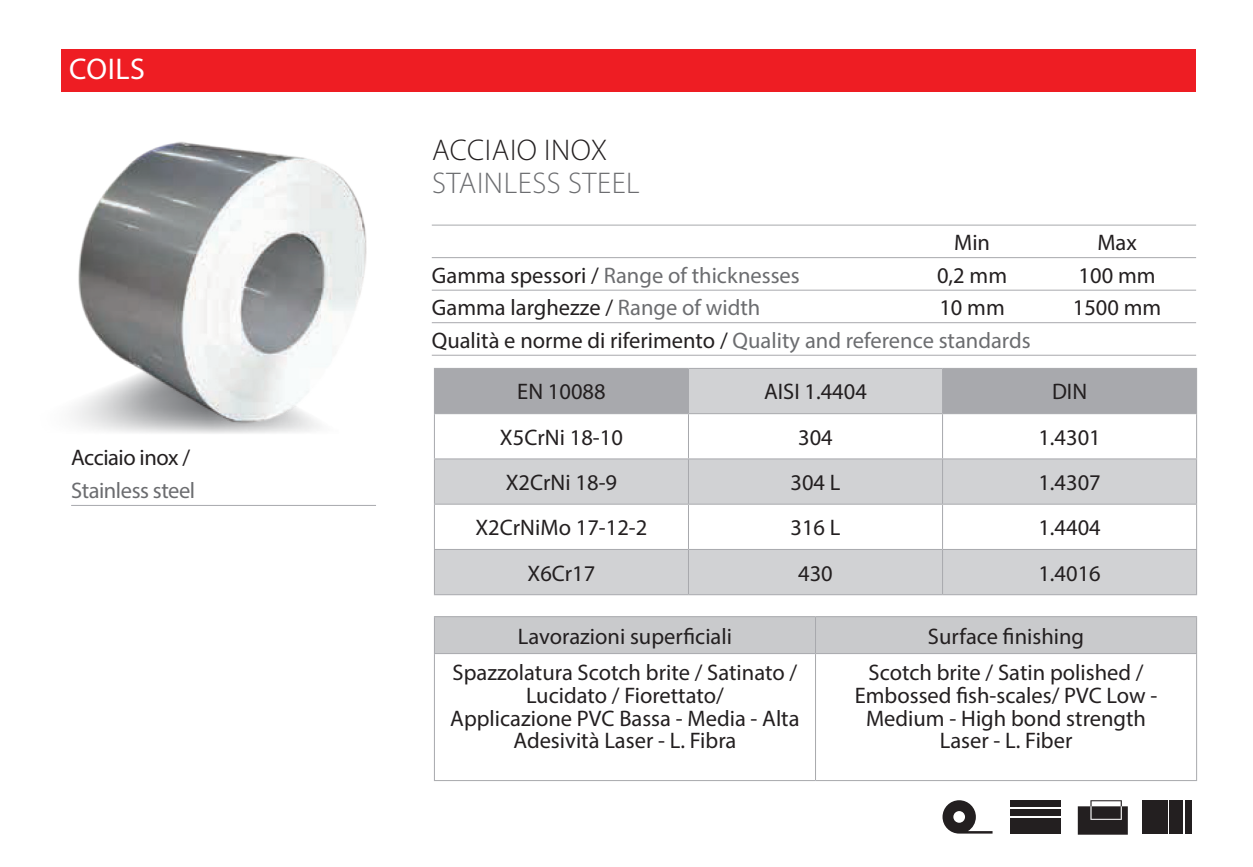
<style>
.page{position:relative;width:1253px;height:867px;background:#fff}
.page>*{position:absolute;margin:0;border:0;box-sizing:border-box;transform-origin:0 0}
.Titolo_tabella{font:300 30px "Myriad Pro";letter-spacing:.02em;color:#6c6d70}
.Titolo_tabella-2{font:300 30px "Myriad Pro";letter-spacing:.02em;color:#231f20}
.Tassello_rosso{font:30px "Myriad Pro";letter-spacing:.02em;color:#fff}
.Tabella{font:22.5px "Myriad Pro";color:#231f20}
.Sopra_tabella{font:22.5px "Myriad Pro";color:#6c6d70}
.Sopra_tabella-2{font:22.5px "Myriad Pro";color:#231f20}
.Sopra_tabella-3{font:22.5px/32.5px "Myriad Pro";letter-spacing:-.02em;color:#6c6d70}
.s1{color:#231f20}
.s2{color:#6c6d70}
</style>
<div class="page">
<img style="left:71px;top:141px;width:374px;height:365px">
<div style="left:432px;top:138px;width:476px;height:90px;background:#fff"></div>
<hr style="left:432px;top:224px;width:764px;height:1px;background:#a8a9ad">
<hr style="left:432px;top:257px;width:764px;height:1px;background:#a8a9ad">
<hr style="left:432px;top:289px;width:764px;height:1px;background:#a8a9ad">
<hr style="left:432px;top:322px;width:764px;height:1px;background:#a8a9ad">
<hr style="left:432px;top:354px;width:764px;height:1px;background:#a8a9ad">
<hr style="left:71px;top:504px;width:305px;height:1px;background:#a8a9ad">
<svg style="left:435px;top:369px;width:761px;height:225px;fill:#d1d2d4"></svg>
<svg style="left:435px;top:504px;width:761px;height:44px"></svg>
<hr style="left:434px;top:368px;width:254px;height:1px;background:#a8a9ad">
<hr style="left:434px;top:369px;width:1px;height:44px;background:#a8a9ad">
<hr style="left:688px;top:368px;width:254px;height:1px;background:#a8a9ad">
<hr style="left:688px;top:369px;width:1px;height:44px;background:#a8a9ad">
<hr style="left:942px;top:368px;width:255px;height:1px;background:#a8a9ad">
<hr style="left:942px;top:369px;width:1px;height:44px;background:#a8a9ad">
<hr style="left:1196px;top:369px;width:1px;height:44px;background:#a8a9ad">
<hr style="left:434px;top:413px;width:254px;height:1px;background:#a8a9ad">
<hr style="left:434px;top:414px;width:1px;height:44px;background:#a8a9ad">
<hr style="left:688px;top:413px;width:254px;height:1px;background:#a8a9ad">
<hr style="left:688px;top:414px;width:1px;height:44px;background:#a8a9ad">
<hr style="left:942px;top:413px;width:255px;height:1px;background:#a8a9ad">
<hr style="left:942px;top:414px;width:1px;height:44px;background:#a8a9ad">
<hr style="left:1196px;top:414px;width:1px;height:44px;background:#a8a9ad">
<hr style="left:434px;top:458px;width:254px;height:1px;background:#a8a9ad">
<hr style="left:434px;top:459px;width:1px;height:44px;background:#a8a9ad">
<hr style="left:688px;top:458px;width:254px;height:1px;background:#a8a9ad">
<hr style="left:688px;top:459px;width:1px;height:44px;background:#a8a9ad">
<hr style="left:942px;top:458px;width:255px;height:1px;background:#a8a9ad">
<hr style="left:942px;top:459px;width:1px;height:44px;background:#a8a9ad">
<hr style="left:1196px;top:459px;width:1px;height:44px;background:#a8a9ad">
<hr style="left:434px;top:503px;width:254px;height:1px;background:#a8a9ad">
<hr style="left:434px;top:504px;width:1px;height:44px;background:#a8a9ad">
<hr style="left:688px;top:503px;width:254px;height:1px;background:#a8a9ad">
<hr style="left:688px;top:504px;width:1px;height:44px;background:#a8a9ad">
<hr style="left:942px;top:503px;width:255px;height:1px;background:#a8a9ad">
<hr style="left:942px;top:504px;width:1px;height:44px;background:#a8a9ad">
<hr style="left:1196px;top:504px;width:1px;height:44px;background:#a8a9ad">
<hr style="left:434px;top:548px;width:254px;height:1px;background:#a8a9ad">
<hr style="left:434px;top:549px;width:1px;height:45px;background:#a8a9ad">
<hr style="left:688px;top:548px;width:254px;height:1px;background:#a8a9ad">
<hr style="left:688px;top:549px;width:1px;height:45px;background:#a8a9ad">
<hr style="left:942px;top:548px;width:255px;height:1px;background:#a8a9ad">
<hr style="left:942px;top:549px;width:1px;height:45px;background:#a8a9ad">
<hr style="left:1196px;top:549px;width:1px;height:45px;background:#a8a9ad">
<hr style="left:434px;top:594px;width:254px;height:1px;background:#a8a9ad">
<hr style="left:688px;top:594px;width:254px;height:1px;background:#a8a9ad">
<hr style="left:942px;top:594px;width:255px;height:1px;background:#a8a9ad">
<div style="left:435px;top:617px;width:761px;height:35px;background:#c9cacc"></div>
<hr style="left:434px;top:616px;width:381px;height:1px;background:#a8a9ad">
<hr style="left:434px;top:617px;width:1px;height:35px;background:#a8a9ad">
<hr style="left:815px;top:616px;width:382px;height:1px;background:#a8a9ad">
<hr style="left:815px;top:617px;width:1px;height:35px;background:#a8a9ad">
<hr style="left:1196px;top:617px;width:1px;height:35px;background:#a8a9ad">
<hr style="left:434px;top:652px;width:381px;height:1px;background:#a8a9ad">
<hr style="left:434px;top:653px;width:1px;height:126px;background:#a8a9ad">
<hr style="left:815px;top:652px;width:382px;height:1px;background:#a8a9ad">
<hr style="left:815px;top:653px;width:1px;height:126px;background:#a8a9ad">
<hr style="left:1196px;top:653px;width:1px;height:126px;background:#a8a9ad">
<hr style="left:434px;top:779px;width:381px;height:1px;background:#a8a9ad">
<hr style="left:815px;top:779px;width:382px;height:1px;background:#a8a9ad">
<div style="left:1010px;top:799px;width:50px;height:7px;background:#231f20"></div>
<div style="left:1010px;top:809px;width:50px;height:6px;background:#231f20"></div>
<div style="left:1010px;top:818px;width:50px;height:15px;background:#231f20"></div>
<svg style="left:1077px;top:800px;width:50px;height:34px;background:#504d4e"></svg>
<div style="left:1142px;top:799px;width:25px;height:34px;background:#231f20"></div>
<div style="left:1169px;top:799px;width:14px;height:34px;background:#231f20"></div>
<div style="left:1185px;top:799px;width:7px;height:34px;background:#231f20"></div>
<svg style="left:942px;top:800px;width:50px;height:33px"></svg>
<div style="left:62px;top:49px;width:1134px;height:43px;background:#ee1d23"></div>
<p class="Tassello_rosso" style="left:69px;top:50px;width:77px">COILS</p>
<p class="Sopra_tabella-3" style="left:71px;top:441px;width:126px"><span class="s1">Acciaio inox /<br></span>Stainless steel</p>
<p class="Titolo_tabella-2" style="left:432px;top:132px;width:177px">ACCIAIO INOX</p>
<p class="Titolo_tabella" style="left:432px;top:165px;width:209px">STAINLESS STEEL</p>
<p class="Sopra_tabella-2" style="left:954px;top:228px;width:38px">Min</p>
<p class="Sopra_tabella-2" style="left:1097px;top:228px;width:41px">Max</p>
<p class="Sopra_tabella" style="left:432px;top:261px;width:369px"><span class="s1">Gamma spessori /</span> Range of thicknesses</p>
<p class="Sopra_tabella-2" style="left:937px;top:261px;width:72px">0,2 mm</p>
<p class="Sopra_tabella-2" style="left:1078px;top:261px;width:78px">100 mm</p>
<p class="Sopra_tabella-2" style="left:432px;top:293px;width:330px">Gamma larghezze / <span class="s2">Range of width</span></p>
<p class="Sopra_tabella-2" style="left:939px;top:293px;width:67px">10 mm</p>
<p class="Sopra_tabella-2" style="left:1072px;top:293px;width:90px">1500 mm</p>
<p class="Sopra_tabella" style="left:432px;top:326px;width:600px"><span class="s1">Qualità e norme di riferimento /</span> Quality and reference standards</p>
<p class="Tabella" style="left:517px;top:378px;width:90px">EN 10088</p>
<p class="Tabella" style="left:764px;top:378px;width:104px">AISI 1.4404</p>
<p class="Tabella" style="left:1051px;top:378px;width:37px">DIN</p>
<p class="Tabella" style="left:500px;top:423px;width:124px">X5CrNi 18-10</p>
<p class="Tabella" style="left:798px;top:423px;width:36px">304</p>
<p class="Tabella" style="left:1038px;top:423px;width:64px">1.4301</p>
<p class="Tabella" style="left:506px;top:468px;width:113px">X2CrNi 18-9</p>
<p class="Tabella" style="left:790px;top:468px;width:52px">304 L</p>
<p class="Tabella" style="left:1038px;top:468px;width:64px">1.4307</p>
<p class="Tabella" style="left:475px;top:513px;width:173px">X2CrNiMo 17-12-2</p>
<p class="Tabella" style="left:790px;top:513px;width:52px">316 L</p>
<p class="Tabella" style="left:1038px;top:513px;width:64px">1.4404</p>
<p class="Tabella" style="left:527px;top:559px;width:69px">X6Cr17</p>
<p class="Tabella" style="left:798px;top:559px;width:36px">430</p>
<p class="Tabella" style="left:1038px;top:559px;width:64px">1.4016</p>
<p class="Tabella" style="left:518px;top:622px;width:216px">Lavorazioni superficiali</p>
<p class="Tabella" style="left:927px;top:622px;width:158px">Surface finishing</p>
<p class="Tabella" style="left:452px;top:658px;width:346px">Spazzolatura Scotch brite / Satinato /</p>
<p class="Tabella" style="left:526px;top:681px;width:199px">Lucidato / Fiorettato/</p>
<p class="Tabella" style="left:450px;top:703px;width:351px">Applicazione PVC Bassa - Media - Alta</p>
<p class="Tabella" style="left:513px;top:726px;width:224px">Adesività Laser - L. Fibra</p>
<p class="Tabella" style="left:868px;top:658px;width:276px">Scotch brite / Satin polished /</p>
<p class="Tabella" style="left:854px;top:681px;width:304px">Embossed fish-scales/ PVC Low -</p>
<p class="Tabella" style="left:866px;top:703px;width:281px">Medium - High bond strength</p>
<p class="Tabella" style="left:939px;top:726px;width:134px">Laser - L. Fiber</p>
</div>
